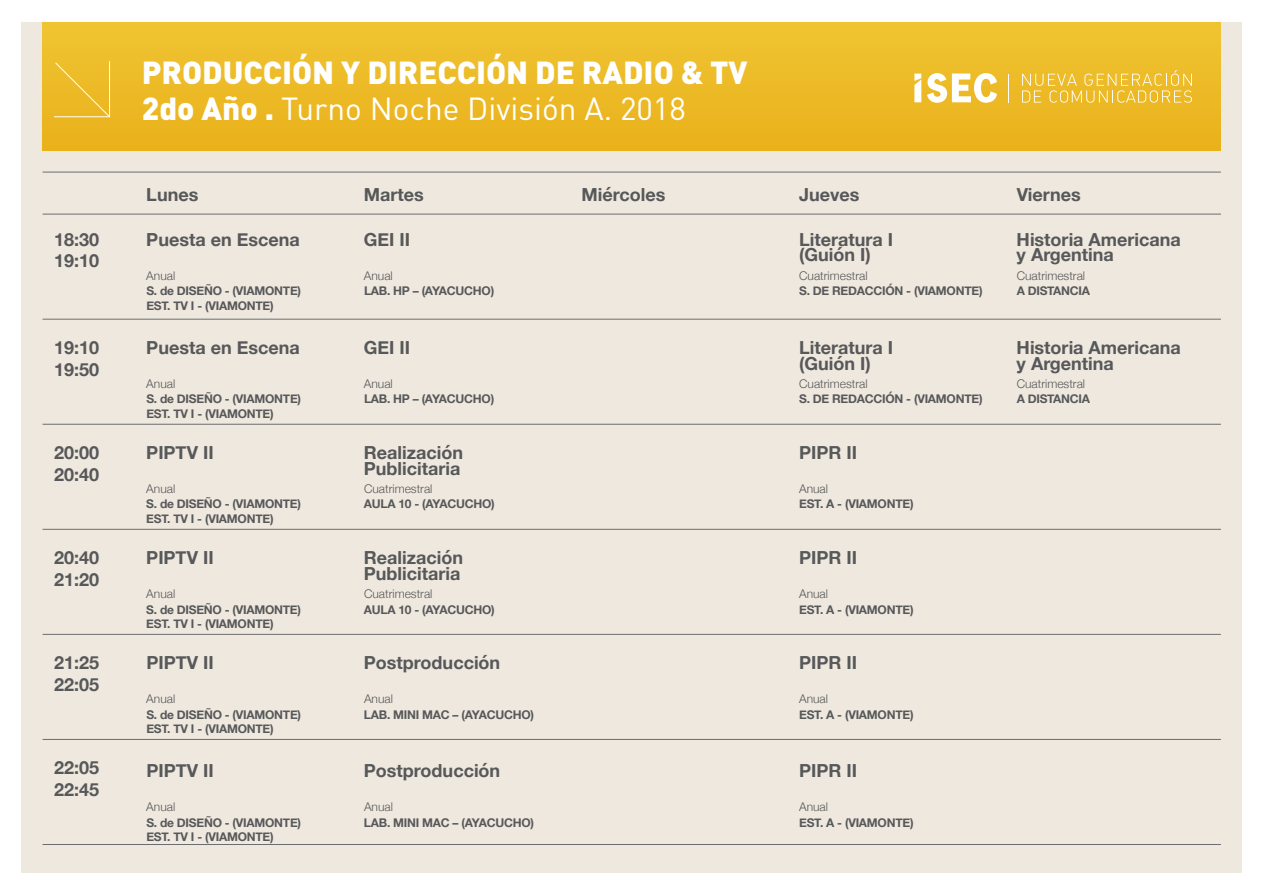
<style>
.page{position:relative;width:1265px;height:895px;background:#fff}
.page>*{position:absolute;margin:0;border:0;box-sizing:border-box;transform-origin:0 0}
.t1{font:900 31.5px/36px "DIN Pro";color:#fff}
.t2{font:700 18px/21.6px "Helvetica Neue";color:#57585a}
.t3{font:700 12px/14.4px "Helvetica Neue";letter-spacing:-.02em;color:#57585a}
.t4{font:300 12px "Helvetica Neue";color:#57585a}
.s1{font-weight:400}
</style>
<div class="page">
<div style="left:21px;top:22px;width:1221px;height:850px;background:#efe8de"></div>
<div style="left:43px;top:22px;width:1177px;height:129px;background:#ecba27"></div>
<svg style="left:1022px;top:70px;width:169px;height:33px"></svg>
<svg style="left:927px;top:73px;width:70px;height:30px"></svg>
<svg style="left:914px;top:74px;width:7px;height:28px"></svg>
<hr style="left:43px;top:172px;width:1177px;height:1px;background:#6c6d70">
<hr style="left:43px;top:214px;width:1177px;height:1px;background:#6c6d70">
<hr style="left:43px;top:319px;width:1177px;height:1px;background:#6c6d70">
<hr style="left:43px;top:424px;width:1177px;height:1px;background:#6c6d70">
<hr style="left:43px;top:529px;width:1177px;height:1px;background:#6c6d70">
<hr style="left:43px;top:634px;width:1177px;height:1px;background:#6c6d70">
<hr style="left:43px;top:739px;width:1177px;height:1px;background:#6c6d70">
<hr style="left:43px;top:844px;width:1177px;height:1px;background:#6c6d70">
<svg style="left:54px;top:61px;width:57px;height:57px"></svg>
<h1 class="t1" style="left:142px;top:53px;width:607px">PRODUCCIÓN Y DIRECCIÓN DE RADIO &amp; TV<br>2do Año . <span class="s1">Turno Noche División A. 2018</span></h1>
<h2 class="t2" style="left:146px;top:184px;width:54px">Lunes</h2>
<h2 class="t2" style="left:364px;top:184px;width:61px">Martes</h2>
<h2 class="t2" style="left:581px;top:184px;width:85px">Miércoles</h2>
<h2 class="t2" style="left:799px;top:184px;width:62px">Jueves</h2>
<h2 class="t2" style="left:1016px;top:184px;width:65px">Viernes</h2>
<h2 class="t2" style="left:54px;top:229px;width:47px">18:30<br>19:10</h2>
<h2 class="t2" style="left:54px;top:337px;width:47px">19:10<br>19:50</h2>
<h2 class="t2" style="left:54px;top:442px;width:47px">20:00<br>20:40</h2>
<h2 class="t2" style="left:54px;top:547px;width:47px">20:40<br>21:20</h2>
<h2 class="t2" style="left:54px;top:652px;width:47px">21:25<br>22:05</h2>
<h2 class="t2" style="left:54px;top:757px;width:47px">22:05<br>22:45</h2>
<h2 class="t2" style="left:146px;top:229px;width:155px">Puesta en Escena</h2>
<p class="t4" style="left:146px;top:265px;width:30px">Anual</p>
<p class="t3" style="left:146px;top:284px;width:156px">S. de DISEÑO - (VIAMONTE)<br>EST. TV I - (VIAMONTE)</p>
<h2 class="t2" style="left:146px;top:337px;width:155px">Puesta en Escena</h2>
<p class="t4" style="left:146px;top:373px;width:30px">Anual</p>
<p class="t3" style="left:146px;top:392px;width:156px">S. de DISEÑO - (VIAMONTE)<br>EST. TV I - (VIAMONTE)</p>
<h2 class="t2" style="left:146px;top:442px;width:69px">PIPTV II</h2>
<p class="t4" style="left:146px;top:478px;width:30px">Anual</p>
<p class="t3" style="left:146px;top:497px;width:156px">S. de DISEÑO - (VIAMONTE)<br>EST. TV I - (VIAMONTE)</p>
<h2 class="t2" style="left:146px;top:547px;width:69px">PIPTV II</h2>
<p class="t4" style="left:146px;top:583px;width:30px">Anual</p>
<p class="t3" style="left:146px;top:602px;width:156px">S. de DISEÑO - (VIAMONTE)<br>EST. TV I - (VIAMONTE)</p>
<h2 class="t2" style="left:146px;top:652px;width:69px">PIPTV II</h2>
<p class="t4" style="left:146px;top:688px;width:30px">Anual</p>
<p class="t3" style="left:146px;top:707px;width:156px">S. de DISEÑO - (VIAMONTE)<br>EST. TV I - (VIAMONTE)</p>
<h2 class="t2" style="left:146px;top:760px;width:69px">PIPTV II</h2>
<p class="t4" style="left:146px;top:796px;width:30px">Anual</p>
<p class="t3" style="left:146px;top:815px;width:156px">S. de DISEÑO - (VIAMONTE)<br>EST. TV I - (VIAMONTE)</p>
<h2 class="t2" style="left:364px;top:229px;width:48px">GEI II</h2>
<p class="t4" style="left:364px;top:265px;width:30px">Anual</p>
<p class="t3" style="left:364px;top:284px;width:132px">LAB. HP – (AYACUCHO)</p>
<h2 class="t2" style="left:364px;top:337px;width:48px">GEI II</h2>
<p class="t4" style="left:364px;top:373px;width:30px">Anual</p>
<p class="t3" style="left:364px;top:392px;width:132px">LAB. HP – (AYACUCHO)</p>
<h2 class="t2" style="left:364px;top:445px;width:101px;line-height:15.6px">Realización<br>Publicitaria</h2>
<p class="t4" style="left:364px;top:478px;width:70px">Cuatrimestral</p>
<p class="t3" style="left:364px;top:497px;width:132px">AULA 10 - (AYACUCHO)</p>
<h2 class="t2" style="left:364px;top:550px;width:101px;line-height:15.6px">Realización<br>Publicitaria</h2>
<p class="t4" style="left:364px;top:583px;width:70px">Cuatrimestral</p>
<p class="t3" style="left:364px;top:602px;width:132px">AULA 10 - (AYACUCHO)</p>
<h2 class="t2" style="left:364px;top:652px;width:138px">Postproducción</h2>
<p class="t4" style="left:364px;top:688px;width:30px">Anual</p>
<p class="t3" style="left:364px;top:707px;width:171px">LAB. MINI MAC – (AYACUCHO)</p>
<h2 class="t2" style="left:364px;top:760px;width:138px">Postproducción</h2>
<p class="t4" style="left:364px;top:796px;width:30px">Anual</p>
<p class="t3" style="left:364px;top:815px;width:171px">LAB. MINI MAC – (AYACUCHO)</p>
<h2 class="t2" style="left:799px;top:232px;width:95px;line-height:15.6px">Literatura I (Guión I)</h2>
<p class="t4" style="left:799px;top:265px;width:70px">Cuatrimestral</p>
<p class="t3" style="left:799px;top:284px;width:185px">S. DE REDACCIÓN - (VIAMONTE)</p>
<h2 class="t2" style="left:799px;top:340px;width:95px;line-height:15.6px">Literatura I (Guión I)</h2>
<p class="t4" style="left:799px;top:373px;width:70px">Cuatrimestral</p>
<p class="t3" style="left:799px;top:392px;width:185px">S. DE REDACCIÓN - (VIAMONTE)</p>
<h2 class="t2" style="left:799px;top:442px;width:59px">PIPR II</h2>
<p class="t4" style="left:799px;top:478px;width:30px">Anual</p>
<p class="t3" style="left:799px;top:497px;width:116px">EST. A - (VIAMONTE)</p>
<h2 class="t2" style="left:799px;top:547px;width:59px">PIPR II</h2>
<p class="t4" style="left:799px;top:583px;width:30px">Anual</p>
<p class="t3" style="left:799px;top:602px;width:116px">EST. A - (VIAMONTE)</p>
<h2 class="t2" style="left:799px;top:652px;width:59px">PIPR II</h2>
<p class="t4" style="left:799px;top:688px;width:30px">Anual</p>
<p class="t3" style="left:799px;top:707px;width:116px">EST. A - (VIAMONTE)</p>
<h2 class="t2" style="left:799px;top:760px;width:59px">PIPR II</h2>
<p class="t4" style="left:799px;top:796px;width:30px">Anual</p>
<p class="t3" style="left:799px;top:815px;width:116px">EST. A - (VIAMONTE)</p>
<h2 class="t2" style="left:1016px;top:232px;width:166px;line-height:15.6px">Historia Americana y Argentina</h2>
<p class="t4" style="left:1016px;top:265px;width:70px">Cuatrimestral</p>
<p class="t3" style="left:1016px;top:284px;width:75px">A DISTANCIA</p>
<h2 class="t2" style="left:1016px;top:340px;width:166px;line-height:15.6px">Historia Americana y Argentina</h2>
<p class="t4" style="left:1016px;top:373px;width:70px">Cuatrimestral</p>
<p class="t3" style="left:1016px;top:392px;width:75px">A DISTANCIA</p>
</div>
